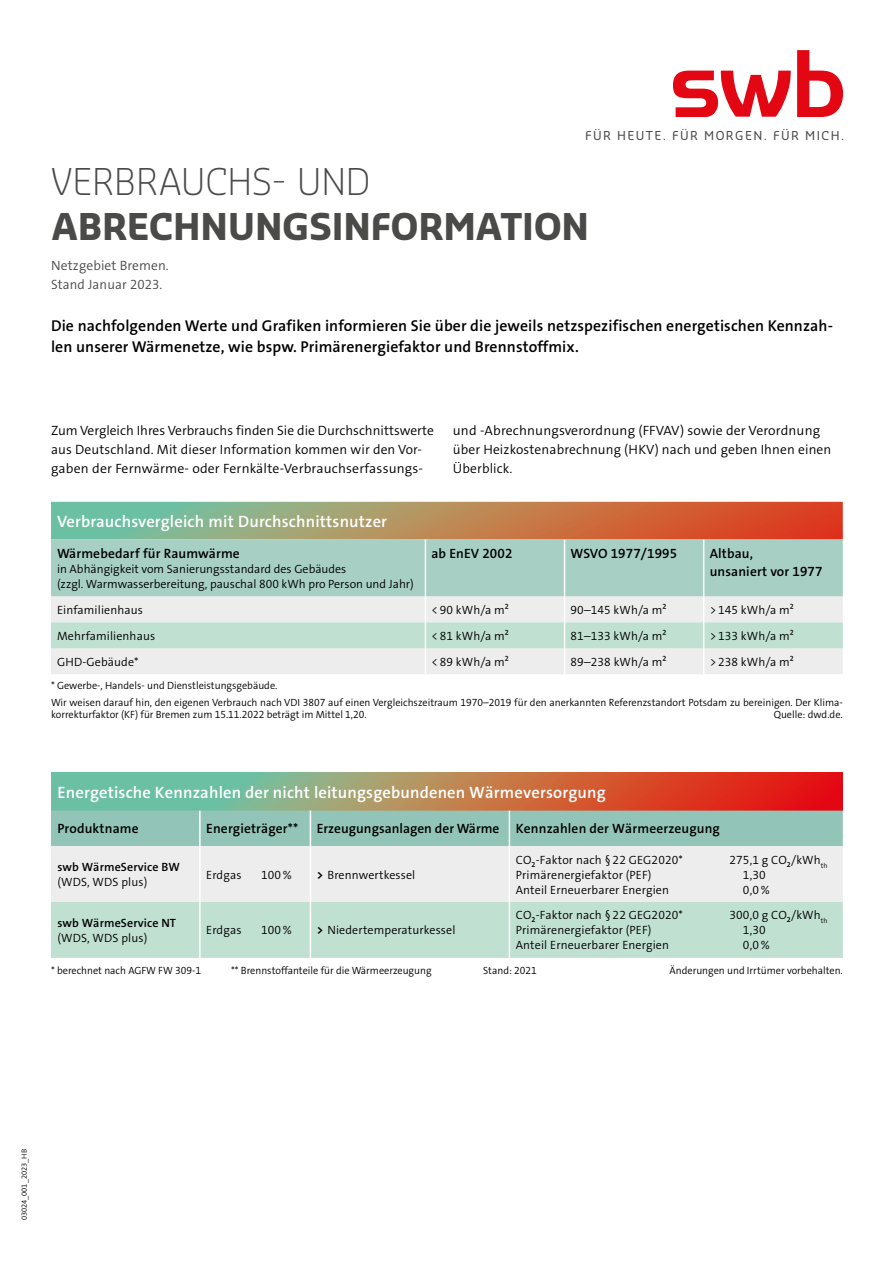
<style>
.page{position:relative;width:893px;height:1263px;background:#fff}
.page>*{position:absolute;margin:0;border:0;box-sizing:border-box;transform-origin:0 0}
.t1{font:700 36px "Sansa Pro";letter-spacing:-.005em;color:#4a4a49}
.t2{font:300 36px "Sansa Pro";color:#4a4a49}
.t3{font:16.5px "The Sans LP6 Se Bld";letter-spacing:.01em;color:#fff}
.t4{font:15.75px/21px "The Sans LP6 Se Bld";letter-spacing:.005em;color:#000}
.t5{font:13.5px/18.8px "The Sans LP4 Se Lig";letter-spacing:.01em;color:#000}
.t6{font:13.5px/18px "The Sans LP6 Se Bld";letter-spacing:.01em;color:#000}
.t7{font:13.5px/18.8px "The Sans LP4 Se Lig";letter-spacing:.01em;color:#4a4a49}
.t8{font:12px/15px "The Sans LP4 Se Lig";letter-spacing:.01em;color:#000}
.t9{font:12px "The Sans LP6 Se Bld";letter-spacing:.01em;color:#000}
.t10{font:12px "Sansa Pro";letter-spacing:.12em;color:#4a4a49}
.t11{font:10.5px/16.5px "The Sans LP4 Se Lig";color:#000}
.t12{font:7.5px "The Sans LP4 Se Lig";color:#000}
.s1{font-family:"The Sans B W7";font-weight:700}
</style>
<div class="page">
<svg style="left:797px;top:50px;width:46px;height:67px"></svg>
<svg style="left:673px;top:71px;width:118px;height:46px"></svg>
<svg style="left:51px;top:502px;width:792px;height:37px;background:#af875e"></svg>
<div style="left:51px;top:539px;width:792px;height:57px;background:#a7cfc4"></div>
<hr style="left:425px;top:539px;width:1px;height:57px;background:#fff">
<hr style="left:564px;top:539px;width:1px;height:57px;background:#fff">
<hr style="left:703px;top:539px;width:1px;height:57px;background:#fff">
<svg style="left:51px;top:596px;width:792px;height:78px;background:#dee8e4"></svg>
<svg style="left:51px;top:773px;width:792px;height:38px;background:#ad7c5c"></svg>
<svg style="left:51px;top:811px;width:792px;height:147px;background:#c6ded5"></svg>
<hr style="left:199px;top:811px;width:2px;height:35px;background:#fff">
<hr style="left:310px;top:811px;width:1px;height:35px;background:#fff">
<hr style="left:509px;top:811px;width:1px;height:35px;background:#fff">
<hr style="left:199px;top:846px;width:2px;height:56px;background:#fff">
<hr style="left:310px;top:846px;width:1px;height:56px;background:#fff">
<hr style="left:509px;top:846px;width:1px;height:56px;background:#fff">
<hr style="left:199px;top:902px;width:2px;height:56px;background:#fff">
<hr style="left:310px;top:902px;width:1px;height:56px;background:#fff">
<hr style="left:509px;top:902px;width:1px;height:56px;background:#fff">
<p class="t10" style="left:585px;top:128px;width:261px">FÜR HEUTE. FÜR MORGEN. FÜR MICH.</p>
<h1 class="t2" style="left:51px;top:158px;width:321px">VERBRAUCHS- UND</h1>
<h1 class="t1" style="left:51px;top:203px;width:540px">ABRECHNUNGSINFORMATION</h1>
<p class="t7" style="left:51px;top:256px;width:119px">Netzgebiet Bremen.<br>Stand Januar 2023.</p>
<h3 class="t4" style="left:51px;top:315px;width:783px">Die nachfolgenden Werte und Grafiken informieren Sie über die jeweils netzspezifischen energetischen Kennzah&shy;len unserer Wärmenetze, wie bspw. Primärenergiefaktor und Brennstoffmix.</h3>
<p class="t5" style="left:51px;top:421px;width:385px">Zum Vergleich Ihres Verbrauchs finden Sie die Durchschnittswerte aus Deutschland. Mit dieser Information kommen wir den Vor&shy;gaben der Fernwärme- oder Fernkälte-Verbrauchserfassungs-</p>
<p class="t5" style="left:453px;top:421px;width:380px">und -Abrechnungsverordnung (FFVAV) sowie der Verordnung über Heizkostenabrechnung (HKV) nach und geben Ihnen einen<br>Überblick.</p>
<h2 class="t3" style="left:57px;top:511px;width:332px">Verbrauchsvergleich mit Durchschnittsnutzer</h2>
<p class="t6" style="left:57px;top:544px;width:184px">Wärmebedarf für Raumwärme</p>
<p class="t8" style="left:57px;top:561px;width:358px">in Abhängigkeit vom Sanierungsstandard des Gebäudes<br>(zzgl. Warmwasserbereitung, pauschal 800 kWh pro Person und Jahr)</p>
<p class="t6" style="left:431px;top:544px;width:83px">ab EnEV 2002</p>
<p class="t6" style="left:571px;top:544px;width:108px">WSVO 1977/1995</p>
<p class="t6" style="left:710px;top:544px;width:114px">Altbau,<br>unsaniert vor 1977</p>
<p class="t8" style="left:57px;top:602px;width:87px">Einfamilienhaus</p>
<p class="t8" style="left:431px;top:602px;width:79px">&lt; 90 kWh/a m²</p>
<p class="t8" style="left:571px;top:602px;width:97px">90–145 kWh/a m²</p>
<p class="t8" style="left:710px;top:602px;width:86px">&gt; 145 kWh/a m²</p>
<p class="t8" style="left:57px;top:628px;width:100px">Mehrfamilienhaus</p>
<p class="t8" style="left:431px;top:628px;width:79px">&lt; 81 kWh/a m²</p>
<p class="t8" style="left:571px;top:628px;width:97px">81–133 kWh/a m²</p>
<p class="t8" style="left:710px;top:628px;width:86px">&gt; 133 kWh/a m²</p>
<p class="t8" style="left:57px;top:654px;width:83px">GHD-Gebäude*</p>
<p class="t8" style="left:431px;top:654px;width:79px">&lt; 89 kWh/a m²</p>
<p class="t8" style="left:571px;top:654px;width:97px">89–238 kWh/a m²</p>
<p class="t8" style="left:710px;top:654px;width:86px">&gt; 238 kWh/a m²</p>
<p class="t11" style="left:51px;top:677px;width:793px">* Gewerbe-, Handels- und Dienstleistungsgebäude.<br>Wir weisen darauf hin, den eigenen Verbrauch nach VDI 3807 auf einen Vergleichszeitraum 1970–2019 für den anerkannten Referenzstandort Potsdam zu bereinigen. Der Klima-</p>
<p class="t11" style="left:51px;top:706px;width:317px">korrekturfaktor (KF) für Bremen zum 15.11.2022 beträgt im Mittel 1,20.</p>
<p class="t11" style="left:774px;top:706px;width:71px">Quelle: dwd.de.</p>
<h2 class="t3" style="left:57px;top:782px;width:550px">Energetische Kennzahlen der nicht leitungsgebundenen Wärmeversorgung</h2>
<p class="t6" style="left:57px;top:820px;width:83px">Produktname</p>
<p class="t6" style="left:206px;top:820px;width:93px">Energieträger**</p>
<p class="t6" style="left:317px;top:820px;width:405px">Erzeugungsanlagen der Wärme Kennzahlen der Wärmeerzeugung</p>
<p class="t9" style="left:57px;top:859px;width:124px">swb WärmeService BW</p>
<p class="t8" style="left:57px;top:874px;width:91px">(WDS, WDS plus)</p>
<p class="t8" style="left:516px;top:852px;width:169px">CO₂-Faktor nach § 22 GEG2020*</p>
<p class="t8" style="left:729px;top:852px;width:99px">275,1 g CO₂/kWh<sub>th</sub></p>
<p class="t8" style="left:516px;top:867px;width:137px">Primärenergiefaktor (PEF)</p>
<p class="t8" style="left:743px;top:867px;width:24px">1,30</p>
<p class="t8" style="left:516px;top:882px;width:155px">Anteil Erneuerbarer Energien</p>
<p class="t8" style="left:743px;top:882px;width:28px">0,0%</p>
<p class="t8" style="left:206px;top:867px;width:37px">Erdgas</p>
<p class="t8" style="left:261px;top:867px;width:32px">100%</p>
<p class="t8" style="left:317px;top:867px;width:100px"><span class="s1">&gt;</span> Brennwertkessel</p>
<p class="t9" style="left:57px;top:915px;width:120px">swb WärmeService NT</p>
<p class="t8" style="left:57px;top:930px;width:91px">(WDS, WDS plus)</p>
<p class="t8" style="left:206px;top:923px;width:37px">Erdgas</p>
<p class="t8" style="left:261px;top:923px;width:32px">100%</p>
<p class="t8" style="left:317px;top:923px;width:140px"><span class="s1">&gt;</span> Niedertemperaturkessel</p>
<p class="t8" style="left:516px;top:908px;width:169px">CO₂-Faktor nach § 22 GEG2020*</p>
<p class="t8" style="left:729px;top:908px;width:99px">300,0 g CO₂/kWh<sub>th</sub></p>
<p class="t8" style="left:516px;top:923px;width:137px">Primärenergiefaktor (PEF)</p>
<p class="t8" style="left:743px;top:923px;width:24px">1,30</p>
<p class="t8" style="left:516px;top:938px;width:155px">Anteil Erneuerbarer Energien</p>
<p class="t8" style="left:743px;top:938px;width:28px">0,0%</p>
<p class="t11" style="left:51px;top:962px;width:152px">* berechnet nach AGFW FW 309-1</p>
<p class="t11" style="left:231px;top:962px;width:202px">** Brennstoffanteile für die Wärmeerzeugung</p>
<p class="t11" style="left:483px;top:962px;width:55px">Stand: 2021</p>
<p class="t11" style="left:669px;top:962px;width:175px">Änderungen und Irrtümer vorbehalten.</p>
<p class="t12" style="left:19px;top:1220px;width:73px;rotate:-90deg">03024_001_2023_HB</p>
</div>
